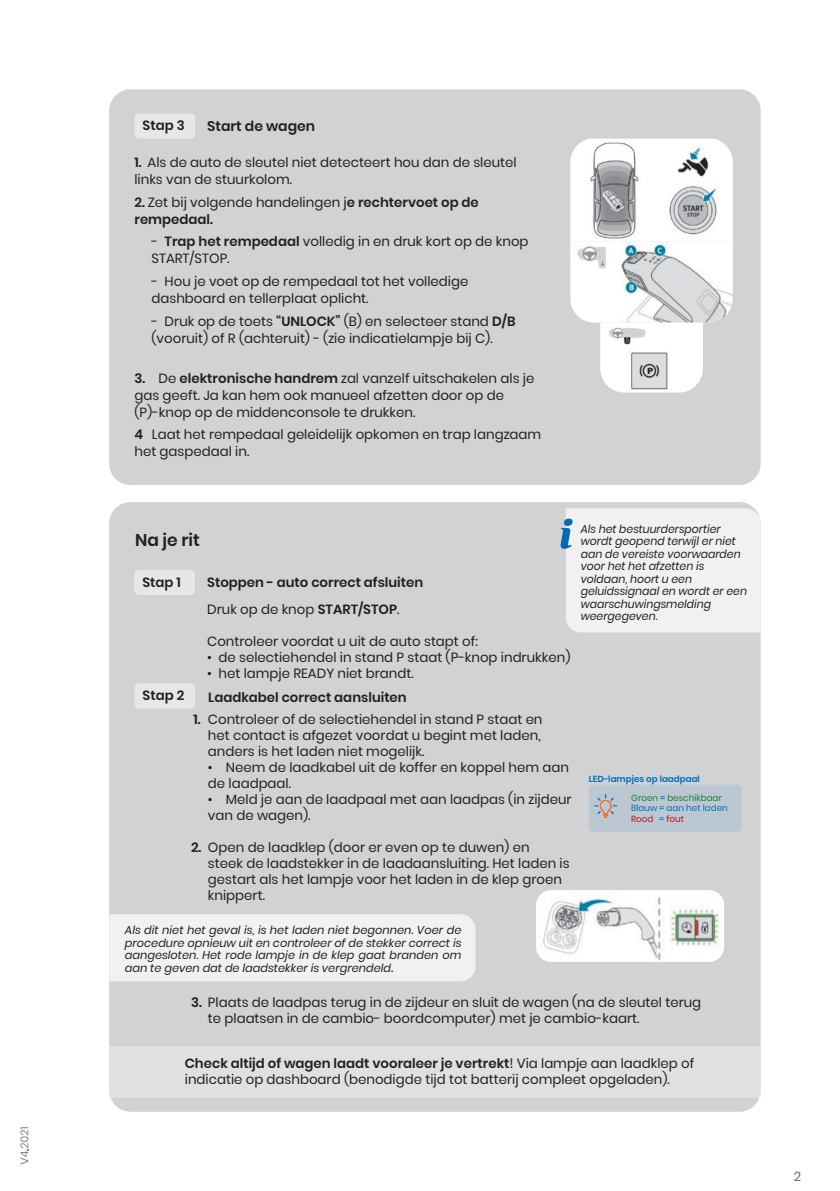
<style>
.page{position:relative;width:840px;height:1191px;background:#fff}
.page>*{position:absolute;margin:0;border:0;box-sizing:border-box;transform-origin:0 0}
.t1{font:600 17px "Poppins";color:#231f20}
.t2{font:600 14px "Poppins";color:#231f20}
.t3{font:13.4px/16px "Poppins";color:#231f20}
.t4{font:600 13.4px/27.4px "Poppins";color:#231f20}
.t5{font:13px "Poppins";color:#6c6d70}
.t6{font:italic 11.4px/12.4px "Poppins";color:#231f20;text-align:justify}
.t7{font:italic 11.4px/12.4px "Poppins";color:#231f20;scale:.96 1}
.t8{font:8.8px/10.6px "Poppins";color:#006cb7}
.t9{font:600 8.8px "Poppins";color:#006cb7}
.s1{font-weight:600}
.s2{font-weight:400}
.s3{color:#1c7e3e}
.s4{color:#bb1018}
.s5{font-style:normal;font-size:13.4px}
</style>
<div class="page">
<div style="left:109px;top:502px;width:651px;height:609px;background:#d1d2d4;border-radius:21px"></div>
<div style="left:134px;top:570px;width:61px;height:25px;background:#e6e7e9;border-radius:4px"></div>
<div style="left:134px;top:683px;width:61px;height:25px;background:#e6e7e9;border-radius:4px"></div>
<div style="left:109px;top:914px;width:366px;height:67px;background:#f1f1f2"></div>
<div style="left:109px;top:1045px;width:651px;height:52px;background:#dfe0e2"></div>
<div style="left:560px;top:508px;width:200px;height:124px;background:#f1f1f2"></div>
<div style="left:588px;top:784px;width:153px;height:48px;background:#bcc8d1;border-radius:5px"></div>
<img style="left:594px;top:794px;width:22px;height:23px">
<div style="left:109px;top:89px;width:651px;height:396px;background:#d1d2d4;border-radius:21px"></div>
<div style="left:134px;top:113px;width:61px;height:26px;background:#e6e7e9;border-radius:4px"></div>
<img style="left:570px;top:139px;width:162px;height:184px">
<img style="left:600px;top:323px;width:102px;height:69px">
<img style="left:536px;top:890px;width:187px;height:72px">
<svg style="left:20px;top:1127px;width:8px;height:37px"></svg>
<p class="t4" style="left:143px;top:112px;width:44px">Stap 3</p>
<p class="t2" style="left:207px;top:118px;width:109px">Start de wagen</p>
<p class="t3" style="left:134px;top:154px;width:383px;line-height:17px"><span class="s1">1.</span> Als de auto de sleutel niet detecteert hou dan de sleutel links van de stuurkolom.</p>
<p class="t4" style="left:134px;top:194px;width:346px;line-height:17px">2. <span class="s2">Zet bij volgende handelingen j</span>e rechtervoet op de rempedaal.</p>
<p class="t3" style="left:151px;top:233px;width:378px;line-height:17px">- <span class="s1">Trap het rempedaal</span> volledig in en druk kort op de knop<br>START/STOP.</p>
<p class="t3" style="left:151px;top:273px;width:318px;line-height:17px">- Hou je voet op de rempedaal tot het volledige dashboard en tellerplaat oplicht.</p>
<p class="t3" style="left:151px;top:313px;width:365px;line-height:17px">- Druk op de toets <span class="s1">“UNLOCK”</span> (B) en selecteer stand <span class="s1">D/B </span>(vooruit) of R (achteruit) - (zie indicatielampje bij C).</p>
<p class="t3" style="left:134px;top:369px;width:401px;line-height:17px"><span class="s1">3.</span> De <span class="s1">elektronische handrem</span> zal vanzelf uitschakelen als je gas geeft. Ja kan hem ook manueel afzetten door op de (P)-knop op de middenconsole te drukken.</p>
<p class="t3" style="left:134px;top:426px;width:408px;line-height:17px"><span class="s1">4</span> Laat het rempedaal geleidelijk opkomen en trap langzaam het gaspedaal in.</p>
<p class="t1" style="left:135px;top:530px;width:66px">Na je rit</p>
<p class="t4" style="left:142px;top:568px;width:40px">Stap 1</p>
<p class="t4" style="left:207px;top:568px;width:217px">Stoppen - auto correct afsluiten<br><span class="s2">Druk op de knop</span> START/STOP<span class="s2">.</span></p>
<p class="t3" style="left:207px;top:633px;width:272px">Controleer voordat u uit de auto stapt of:</p>
<p class="t3" style="left:207px;top:649px;width:364px">• de selectiehendel in stand P staat (P-knop indrukken)</p>
<p class="t3" style="left:207px;top:665px;width:208px">• het lampje READY niet brandt.</p>
<p class="t4" style="left:143px;top:681px;width:43px">Stap 2</p>
<p class="t4" style="left:208px;top:683px;width:200px">Laadkabel correct aansluiten</p>
<p class="t3" style="left:208px;top:711px;width:336px">Controleer of de selectiehendel in stand P staat en het contact is afgezet voordat u begint met laden, anders is het laden niet mogelijk.</p>
<p class="t3" style="left:208px;top:759px;width:362px">• Neem de laadkabel uit de koffer en koppel hem aan de laadpaal.</p>
<p class="t3" style="left:208px;top:791px;width:365px">• Meld je aan de laadpaal met aan laadpas (in zijdeur van de wagen).</p>
<p class="t3" style="left:208px;top:839px;width:363px">Open de laadklep (door er even op te duwen) en<br>steek de laadstekker in de laadaansluiting. Het laden is gestart als het lampje voor het laden in de klep groen knippert.</p>
<p class="t4" style="left:193px;top:705px;width:9px">1.</p>
<p class="t4" style="left:191px;top:833px;width:12px">2.</p>
<p class="t7" style="left:580px;top:523px;width:174px">Als het bestuurdersportier wordt geopend terwijl er niet aan de vereiste voorwaarden voor het het afzetten is voldaan, hoort u een geluidssignaal en wordt er een waarschuwingsmelding weergegeven.</p>
<p class="t9" style="left:588px;top:774px;width:113px">LED-lampjes op laadpaal</p>
<p class="t8" style="left:630px;top:792px;width:98px"><span class="s3">Groen</span> = <span class="s3">beschikbaar<br></span>Blauw = aan het laden<br><span class="s4">Rood</span> = <span class="s4">fout</span></p>
<p class="t6" style="left:125px;top:924px;width:338px">Als dit niet het geval is, is het laden niet begonnen. Voer de procedure opnieuw uit en controleer of de stekker correct is aangesloten. Het rode lampje in de klep gaat branden om aan te geven dat de laadstekker is vergrendeld<span class="s5">.</span></p>
<p class="t3" style="left:208px;top:994px;width:494px">Plaats de laadpas terug in de zijdeur en sluit de wagen (na de sleutel terug te plaatsen in de cambio- boordcomputer) met je cambio-kaart.</p>
<p class="t3" style="left:185px;top:1054px;width:510px"><span class="s1">Check altijd of wagen laadt vooraleer je vertrekt</span>! Via lampje aan laadklep of indicatie op dashboard (benodigde tijd tot batterij compleet opgeladen).</p>
<p class="t4" style="left:191px;top:988px;width:12px">3.</p>
<p class="t5" style="left:793px;top:1169px;width:9px">2</p>
</div>
